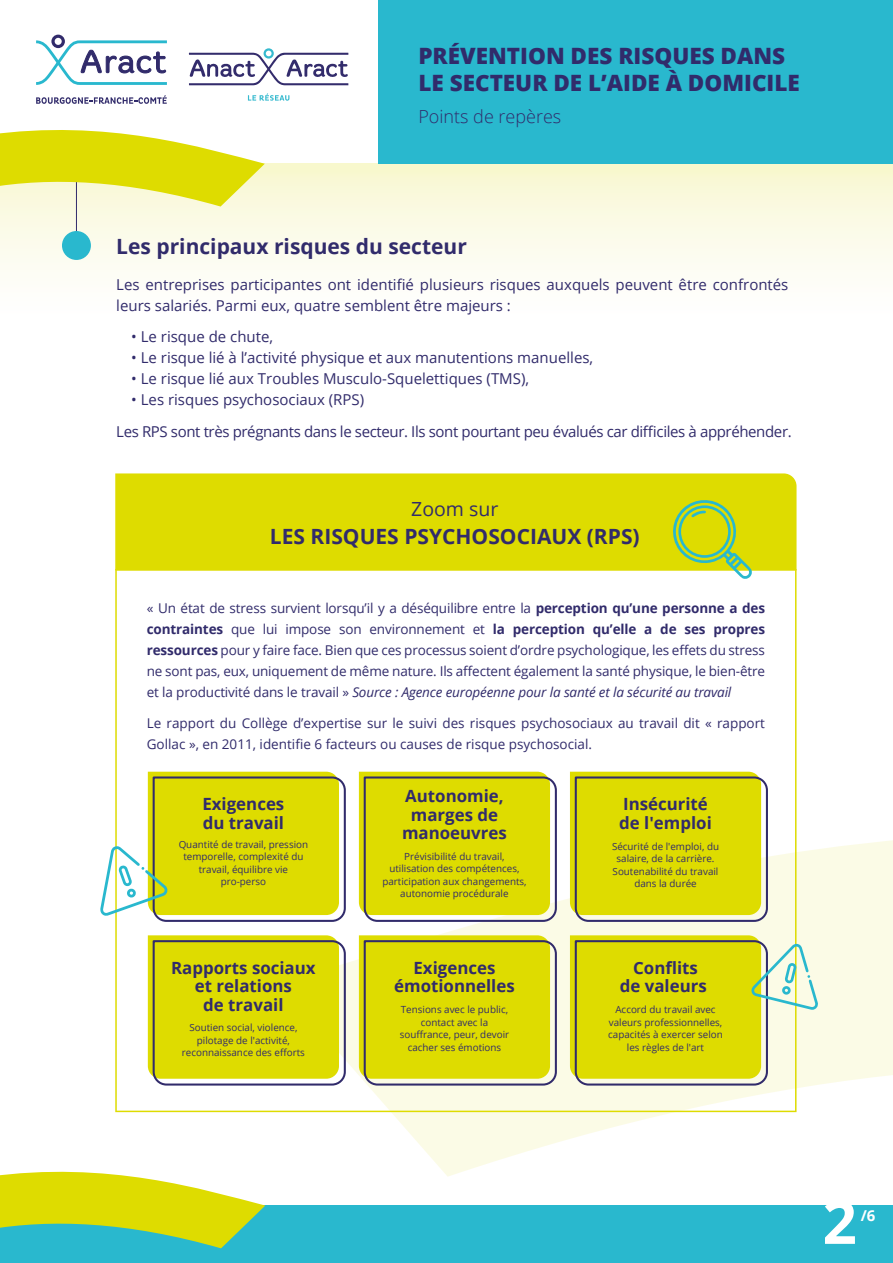
<style>
.page{position:relative;width:893px;height:1263px;background:#fff}
.page>*{position:absolute;margin:0;border:0;box-sizing:border-box;transform-origin:0 0}
.t1{font:700 60px "Open Sans";color:#fff}
.t2{font:800 22.5px/27px "Open Sans";color:#312b6b}
.t3{font:700 21px "Open Sans";color:#312b6b}
.t4{font:19.5px "Open Sans";color:#312b6b}
.t5{font:300 18px "Open Sans";color:#312b6b}
.t6{font:700 16.8px/18.3px "Open Sans";color:#312b6b;text-align:center}
.t7{font:15px/21px "Open Sans";color:#312b6b}
.t8{font:15px/31.5px "Open Sans";letter-spacing:-.025em;color:#312b6b}
.t9{font:700 15px "Open Sans";color:#fff}
.t10{font:13.5px/21px "Open Sans";color:#312b6b;text-align:justify}
.t11{font:9.9px/12.6px "Open Sans";color:#312b6b;text-align:center}
.s1{font-weight:700}
.s2{font-style:italic}
</style>
<div class="page">
<div style="left:0;top:164px;width:893px;height:151px;background:linear-gradient(to bottom,#f8f8d1,#fff)"></div>
<div style="left:0;top:1206px;width:893px;height:57px;background:#29b8ce"></div>
<svg style="left:0;top:1171px;width:265px;height:77px"></svg>
<div style="left:378px;top:0;width:515px;height:164px;background:#29b8ce"></div>
<svg style="left:36px;top:35px;width:131px;height:50px"></svg>
<svg style="left:36px;top:95px;width:131px;height:9px"></svg>
<svg style="left:189px;top:48px;width:159px;height:37px"></svg>
<svg style="left:248px;top:93px;width:41px;height:8px"></svg>
<hr style="left:76px;top:164px;width:1px;height:81px;background:#312b6b">
<div style="left:62px;top:231px;width:29px;height:29px;background:#29b8ce;border-radius:50%"></div>
<svg style="left:0;top:130px;width:265px;height:77px;background:#e8e755"></svg>
<div style="left:115px;top:473px;width:681px;height:96px;background:#dedc00"></div>
<svg style="left:115px;top:569px;width:681px;height:543px"></svg>
<svg style="left:670px;top:497px;width:82px;height:82px;background:#c0d83c"></svg>
<svg style="left:279px;top:838px;width:614px;height:339px;fill:#fbfbe6"></svg>
<svg style="left:359px;top:772px;width:199px;height:151px;background:#d8d616"></svg>
<svg style="left:570px;top:772px;width:199px;height:151px;background:#d8d615"></svg>
<svg style="left:148px;top:935px;width:199px;height:151px;background:#d8d616"></svg>
<svg style="left:359px;top:935px;width:199px;height:151px;background:#d8d614"></svg>
<svg style="left:100px;top:772px;width:247px;height:151px"></svg>
<svg style="left:570px;top:935px;width:249px;height:151px;background:#dbdc3c"></svg>
<h2 class="t2" style="left:418px;top:41px;width:383px">PRÉVENTION DES RISQUES DANS<br>LE SECTEUR DE L’AIDE À DOMICILE</h2>
<h3 class="t5" style="left:418px;top:104px;width:144px">Points de repères</h3>
<h3 class="t3" style="left:116px;top:231px;width:352px">Les principaux risques du secteur</h3>
<p class="t7" style="left:116px;top:273px;width:674px">Les entreprises participantes ont identifié plusieurs risques auxquels peuvent être confrontés leurs salariés. Parmi eux, quatre semblent être majeurs :</p>
<p class="t7" style="left:131px;top:326px;width:143px">• Le risque de chute,</p>
<p class="t7" style="left:131px;top:347px;width:463px">• Le risque lié à l’activité physique et aux manutentions manuelles,</p>
<p class="t7" style="left:131px;top:368px;width:399px">• Le risque lié aux Troubles Musculo-Squelettiques (TMS),</p>
<p class="t8" style="left:116px;top:384px;width:677px;text-indent:15px">• Les risques psychosociaux (RPS)<br>Les RPS sont très prégnants dans le secteur. Ils sont pourtant peu évalués car difficiles à appréhender.</p>
<h3 class="t4" style="left:411px;top:495px;width:89px">Zoom sur</h3>
<h3 class="t3" style="left:270px;top:521px;width:371px">LES RISQUES PSYCHOSOCIAUX (RPS)</h3>
<p class="t10" style="left:147px;top:597px;width:620px">« Un état de stress survient lorsqu’il y a déséquilibre entre la <span class="s1">perception qu’une personne a des contraintes</span> que lui impose son environnement et <span class="s1">la perception qu’elle a de ses propres ressources</span> pour y faire face. Bien que ces processus soient d’ordre psychologique, les effets du stress ne sont pas, eux, uniquement de même nature. Ils affectent également la santé physique, le bien-être et la productivité dans le travail » <span class="s2">Source : Agence européenne pour la santé et la sécurité au travail</span></p>
<p class="t10" style="left:147px;top:712px;width:620px">Le rapport du Collège d’expertise sur le suivi des risques psychosociaux au travail dit « rapport<br>Gollac », en 2011, identifie 6 facteurs ou causes de risque psychosocial.</p>
<p class="t6" style="left:202px;top:795px;width:83px;text-align:left">Exigences du travail</p>
<p class="t11" style="left:179px;top:837px;width:131px">Quantité de travail, pression temporelle, complexité du travail, équilibre vie pro-perso</p>
<p class="t6" style="left:171px;top:958px;width:146px">Rapports sociaux et relations<br>de travail</p>
<p class="t11" style="left:182px;top:1021px;width:124px">Soutien social, violence, pilotage de l'activité, reconnaissance des efforts</p>
<p class="t6" style="left:402px;top:787px;width:106px">Autonomie, marges de manoeuvres</p>
<p class="t11" style="left:382px;top:849px;width:146px">Prévisibilité du travail, utilisation des compétences, participation aux changements, autonomie procédurale</p>
<p class="t6" style="left:394px;top:958px;width:122px">Exigences émotionnelles</p>
<p class="t11" style="left:400px;top:1003px;width:111px">Tensions avec le public, contact avec la souffrance, peur, devoir cacher ses émotions</p>
<p class="t6" style="left:619px;top:795px;width:94px;text-align:left">Insécurité de l'emploi</p>
<p class="t11" style="left:612px;top:839px;width:109px">Sécurité de l'emploi, du salaire, de la carrière.<br>Soutenabilité du travail dans la durée</p>
<p class="t6" style="left:620px;top:958px;width:88px">Conflits de valeurs</p>
<p class="t11" style="left:608px;top:1003px;width:116px">Accord du travail avec valeurs professionnelles, capacités à exercer selon les règles de l'art</p>
<h1 class="t1" style="left:823px;top:1180px;width:36px">2</h1>
<p class="t9" style="left:861px;top:1205px;width:16px">/6</p>
</div>
